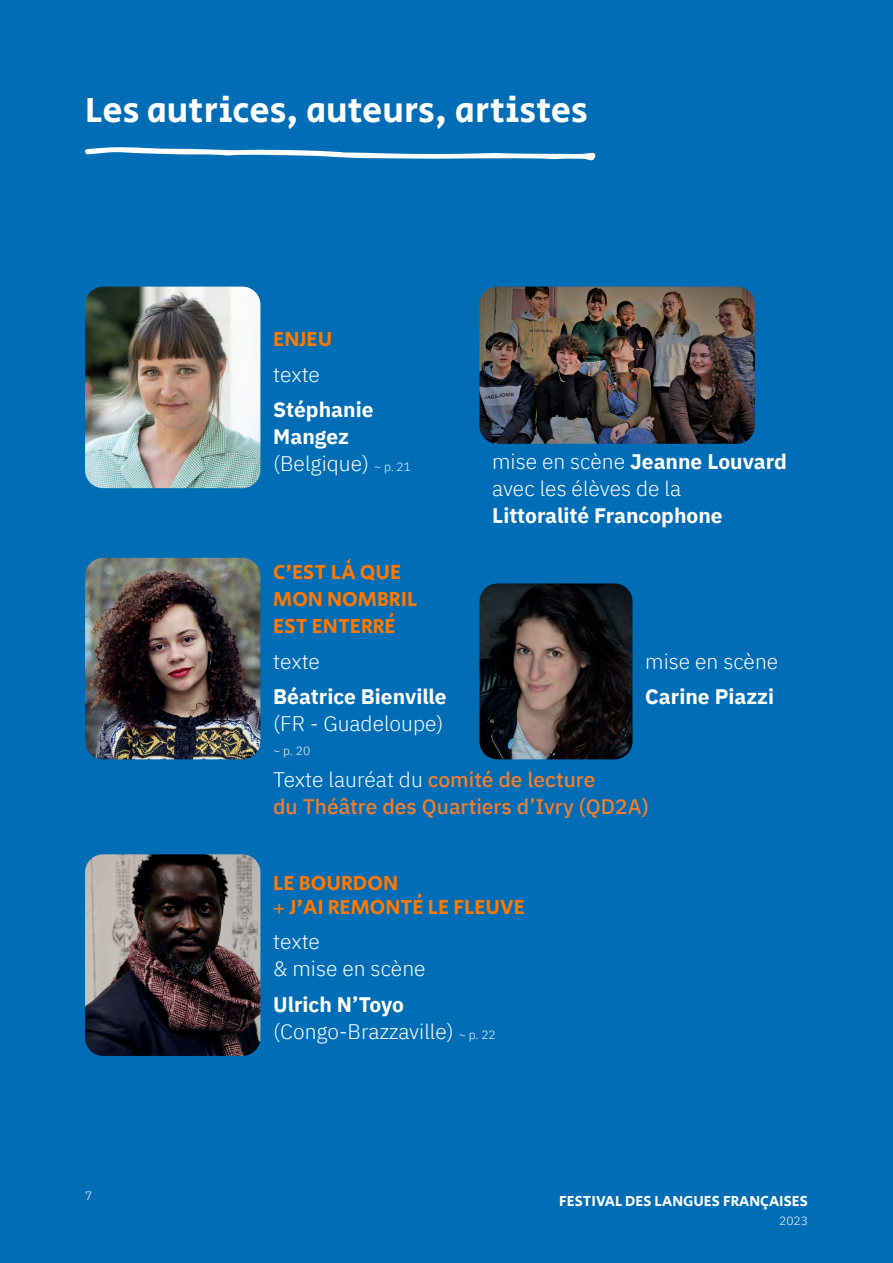
<style>
.page{position:relative;width:893px;height:1263px;background:#006db7}
.page>*{position:absolute;margin:0;border:0;box-sizing:border-box;transform-origin:0 0}
.t1{font:36px "Secular One";color:#fff}
.t2{font:700 21px/27px "IBM Plex Sans";color:#fff}
.t3{font:300 21px/27px "IBM Plex Sans";color:#fff}
.t4{font:21px/27px "Secular One";color:#ff7800}
.t5{font:500 21px/27px "IBM Plex Sans";color:#f47d2c}
.t6{font:15px "Secular One";color:#fff}
.t7{font:300 12px "IBM Plex Sans";color:#fff}
.s1{font-weight:300}
.s2{font-weight:300;font-size:12px}
.s3{font-weight:300;color:#fff}
.s4{font-weight:700}
.s5{font-size:12px}
</style>
<div class="page">
<img style="left:85px;top:558px;width:175px;height:201px">
<img style="left:479px;top:583px;width:153px;height:176px">
<img style="left:85px;top:287px;width:175px;height:201px">
<img style="left:479px;top:287px;width:276px;height:157px">
<img style="left:85px;top:854px;width:175px;height:202px">
<svg style="left:85px;top:147px;width:511px;height:14px"></svg>
<p class="t1" style="left:85px;top:85px;width:504px">Les autrices, auteurs, artistes</p>
<p class="t4" style="left:273px;top:326px;width:61px">ENJEU</p>
<p class="t3" style="left:273px;top:359px;width:48px">texte</p>
<p class="t2" style="left:273px;top:394px;width:139px">Stéphanie<br>Mangez <span class="s1">(Belgique)</span> <span class="s2">~ p. 21</span></p>
<p class="t4" style="left:273px;top:559px;width:145px">C’EST LÀ QUE<br>MON NOMBRIL<br>EST ENTERRÉ</p>
<p class="t3" style="left:273px;top:646px;width:48px">texte</p>
<p class="t2" style="left:273px;top:681px;width:175px">Béatrice Bienville <span class="s1">(FR - Guadeloupe)</span></p>
<p class="t7" style="left:273px;top:742px;width:39px">~ p. 20</p>
<p class="t2" style="left:492px;top:446px;width:296px"><span class="s1">mise en scène</span> Jeanne Louvard <span class="s1">avec les élèves de la<br></span>Littoralité Francophone</p>
<p class="t3" style="left:645px;top:646px;width:134px">mise en scène</p>
<p class="t2" style="left:645px;top:681px;width:130px">Carine Piazzi</p>
<p class="t5" style="left:273px;top:764px;width:377px"><span class="s3">Texte lauréat du</span> comité de lecture<br>du Théâtre des Quartiers d’Ivry (QD2A)</p>
<p class="t4" style="left:273px;top:872px;width:253px;line-height:24px">LE BOURDON<br>+ J’AI REMONTÉ LE FLEUVE</p>
<p class="t3" style="left:273px;top:927px;width:154px">texte<br>&amp; mise en scène</p>
<p class="t3" style="left:273px;top:989px;width:224px"><span class="s4">Ulrich N’Toyo </span>(Congo-Brazzaville) <span class="s5">~ p. 22</span></p>
<p class="t7" style="left:85px;top:1187px;width:9px">7</p>
<p class="t6" style="left:559px;top:1191px;width:250px">FESTIVAL DES LANGUES FRANÇAISES</p>
<p class="t7" style="left:779px;top:1211px;width:30px">2023</p>
</div>
